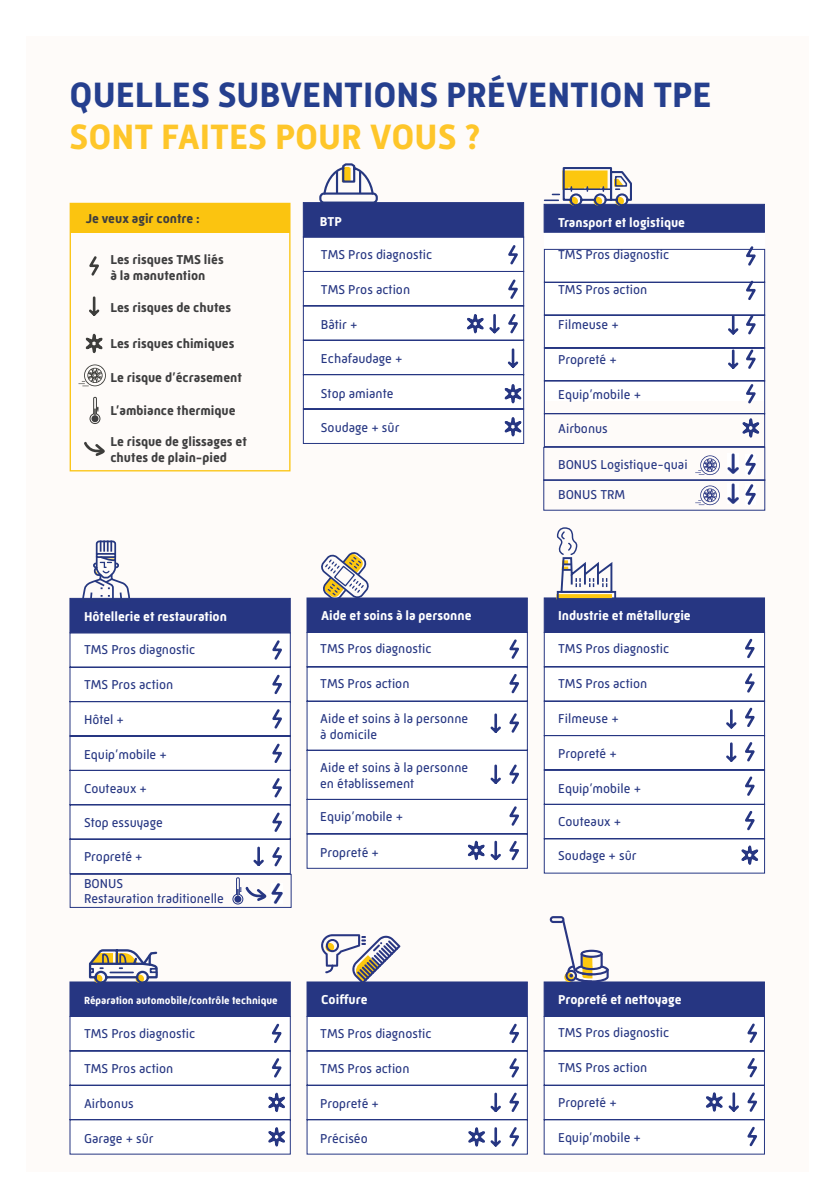
<style>
.page{position:relative;width:840px;height:1199px;background:#fff}
.page>*{position:absolute;margin:0;border:0;box-sizing:border-box;transform-origin:0 0}
.t1{font:700 36px "Mic 32 New";color:#253f8e}
.t2{font:700 36px "Mic 32 New";color:#fec62a}
.t3{font:13.2px "Mic 32 New";color:#263682}
.t4{font:700 13.2px/15.8px "Mic 32 New";color:#3e3e3f}
.t5{font:700 13.2px "Mic 32 New";color:#fff}
.t6{font:700 10.6px "Mic 32 New";color:#fff}
</style>
<div class="page">
<div style="left:26px;top:36px;width:782px;height:1135px;background:#fefbf9"></div>
<div style="left:307px;top:597px;width:220px;height:36px;background:#263682;border:1px solid #263682"></div>
<svg style="left:306px;top:632px;width:222px;height:237px"></svg>
<div style="left:70px;top:598px;width:221px;height:35px;background:#263682"></div>
<svg style="left:69px;top:632px;width:222px;height:242px"></svg>
<div style="left:303px;top:202px;width:221px;height:35px;background:#263682;border:1px solid #263682"></div>
<svg style="left:303px;top:236px;width:221px;height:208px"></svg>
<div style="left:544px;top:230px;width:220px;height:170px;background:#fff"></div>
<div style="left:544px;top:204px;width:221px;height:29px;background:#263682;border:1px solid #263682"></div>
<svg style="left:544px;top:249px;width:151px;height:198px"></svg>
<div style="left:544px;top:981px;width:221px;height:35px;background:#263682;border:1px solid #263682"></div>
<div style="left:70px;top:981px;width:221px;height:35px;background:#263682;border:1px solid #263682"></div>
<div style="left:307px;top:981px;width:221px;height:35px;background:#263682;border:1px solid #263682"></div>
<div style="left:544px;top:597px;width:221px;height:36px;background:#263682;border:1px solid #263682"></div>
<svg style="left:543px;top:632px;width:222px;height:242px"></svg>
<svg style="left:251px;top:638px;width:34px;height:233px"></svg>
<svg style="left:456px;top:243px;width:69px;height:201px"></svg>
<svg style="left:543px;top:1015px;width:222px;height:139px"></svg>
<svg style="left:69px;top:1015px;width:222px;height:140px"></svg>
<svg style="left:306px;top:1015px;width:222px;height:140px"></svg>
<svg style="left:723px;top:636px;width:43px;height:238px"></svg>
<svg style="left:318px;top:163px;width:61px;height:41px"></svg>
<svg style="left:543px;top:167px;width:90px;height:40px"></svg>
<svg style="left:321px;top:552px;width:50px;height:47px"></svg>
<svg style="left:550px;top:916px;width:59px;height:66px"></svg>
<svg style="left:87px;top:949px;width:72px;height:34px"></svg>
<svg style="left:321px;top:934px;width:79px;height:49px"></svg>
<svg style="left:556px;top:527px;width:61px;height:146px"></svg>
<svg style="left:81px;top:540px;width:50px;height:60px"></svg>
<svg style="left:457px;top:637px;width:65px;height:232px"></svg>
<svg style="left:78px;top:256px;width:28px;height:131px"></svg>
<svg style="left:695px;top:246px;width:71px;height:229px"></svg>
<svg style="left:695px;top:485px;width:25px;height:20px"></svg>
<div style="left:543px;top:447px;width:222px;height:34px;border:1px solid #263682"></div>
<div style="left:543px;top:479px;width:222px;height:32px;border:1px solid #263682"></div>
<div style="left:70px;top:874px;width:222px;height:34px;border:1px solid #263682"></div>
<img style="left:745px;top:454px;width:10px;height:20px">
<img style="left:745px;top:484px;width:10px;height:20px">
<img style="left:727px;top:454px;width:11px;height:19px">
<img style="left:727px;top:484px;width:11px;height:19px">
<svg style="left:89px;top:397px;width:11px;height:27px"></svg>
<img style="left:271px;top:883px;width:11px;height:20px">
<svg style="left:84px;top:441px;width:21px;height:15px"></svg>
<svg style="left:232px;top:877px;width:34px;height:27px"></svg>
<p class="t1" style="left:70px;top:74px;width:643px">QUELLES SUBVENTIONS PRÉVENTION TPE</p>
<p class="t2" style="left:70px;top:116px;width:412px">SONT FAITES POUR VOUS ?</p>
<p class="t4" style="left:86px;top:211px;width:116px">Je veux agir contre :</p>
<p class="t4" style="left:110px;top:251px;width:115px">Les risques TMS liés</p>
<p class="t4" style="left:110px;top:267px;width:96px">à la manutention</p>
<p class="t4" style="left:110px;top:299px;width:122px">Les risques de chutes</p>
<p class="t4" style="left:110px;top:335px;width:126px">Les risques chimiques</p>
<p class="t4" style="left:110px;top:369px;width:133px">Le risque d’écrasement</p>
<p class="t4" style="left:110px;top:403px;width:127px">L’ambiance thermique</p>
<p class="t4" style="left:110px;top:433px;width:138px">Le risque de glissages et chutes de plain-pied</p>
<p class="t5" style="left:320px;top:214px;width:23px">BTP</p>
<p class="t5" style="left:558px;top:214px;width:128px">Transport et logistique</p>
<p class="t3" style="left:321px;top:247px;width:113px">TMS Pros diagnostic</p>
<p class="t3" style="left:558px;top:247px;width:113px">TMS Pros diagnostic</p>
<p class="t3" style="left:321px;top:282px;width:91px">TMS Pros action</p>
<p class="t3" style="left:558px;top:282px;width:91px">TMS Pros action</p>
<p class="t3" style="left:321px;top:316px;width:38px">Bâtir +</p>
<p class="t3" style="left:558px;top:317px;width:62px">Filmeuse +</p>
<p class="t3" style="left:321px;top:351px;width:83px">Echafaudage +</p>
<p class="t3" style="left:558px;top:352px;width:60px">Propreté +</p>
<p class="t3" style="left:321px;top:386px;width:74px">Stop amiante</p>
<p class="t3" style="left:558px;top:387px;width:84px">Equip’mobile +</p>
<p class="t3" style="left:321px;top:420px;width:80px">Soudage + sûr</p>
<p class="t3" style="left:558px;top:420px;width:51px">Airbonus</p>
<p class="t3" style="left:558px;top:457px;width:131px">BONUS Logistique-quai</p>
<p class="t3" style="left:558px;top:487px;width:69px">BONUS TRM</p>
<p class="t5" style="left:321px;top:608px;width:152px">Aide et soins à la personne</p>
<p class="t5" style="left:558px;top:608px;width:134px">Industrie et métallurgie</p>
<p class="t5" style="left:84px;top:609px;width:144px">Hôtellerie et restauration</p>
<p class="t3" style="left:84px;top:642px;width:113px">TMS Pros diagnostic</p>
<p class="t3" style="left:558px;top:641px;width:113px">TMS Pros diagnostic</p>
<p class="t3" style="left:320px;top:641px;width:113px">TMS Pros diagnostic</p>
<p class="t3" style="left:320px;top:676px;width:91px">TMS Pros action</p>
<p class="t3" style="left:84px;top:677px;width:91px">TMS Pros action</p>
<p class="t3" style="left:558px;top:676px;width:91px">TMS Pros action</p>
<p class="t3" style="left:320px;top:711px;width:150px">Aide et soins à la personne</p>
<p class="t3" style="left:320px;top:726px;width:58px">à domicile</p>
<p class="t3" style="left:84px;top:712px;width:42px">Hôtel +</p>
<p class="t3" style="left:558px;top:711px;width:62px">Filmeuse +</p>
<p class="t3" style="left:84px;top:746px;width:84px">Equip’mobile +</p>
<p class="t3" style="left:558px;top:746px;width:60px">Propreté +</p>
<p class="t3" style="left:320px;top:760px;width:150px">Aide et soins à la personne</p>
<p class="t3" style="left:320px;top:776px;width:96px">en établissement</p>
<p class="t3" style="left:84px;top:781px;width:65px">Couteaux +</p>
<p class="t3" style="left:558px;top:780px;width:84px">Equip’mobile +</p>
<p class="t3" style="left:320px;top:809px;width:84px">Equip’mobile +</p>
<p class="t3" style="left:320px;top:844px;width:60px">Propreté +</p>
<p class="t3" style="left:84px;top:815px;width:80px">Stop essuyage</p>
<p class="t3" style="left:558px;top:814px;width:65px">Couteaux +</p>
<p class="t3" style="left:558px;top:848px;width:80px">Soudage + sûr</p>
<p class="t3" style="left:84px;top:849px;width:60px">Propreté +</p>
<p class="t3" style="left:84px;top:875px;width:41px">BONUS</p>
<p class="t3" style="left:84px;top:891px;width:141px">Restauration traditionelle</p>
<p class="t6" style="left:84px;top:994px;width:195px">Réparation automobile/contrôle technique</p>
<p class="t5" style="left:321px;top:992px;width:48px">Coiffure</p>
<p class="t5" style="left:558px;top:992px;width:125px">Propreté et nettoyage</p>
<p class="t3" style="left:84px;top:1026px;width:113px">TMS Pros diagnostic</p>
<p class="t3" style="left:320px;top:1026px;width:113px">TMS Pros diagnostic</p>
<p class="t3" style="left:558px;top:1025px;width:113px">TMS Pros diagnostic</p>
<p class="t3" style="left:84px;top:1061px;width:91px">TMS Pros action</p>
<p class="t3" style="left:320px;top:1061px;width:91px">TMS Pros action</p>
<p class="t3" style="left:558px;top:1060px;width:91px">TMS Pros action</p>
<p class="t3" style="left:84px;top:1095px;width:51px">Airbonus</p>
<p class="t3" style="left:320px;top:1095px;width:60px">Propreté +</p>
<p class="t3" style="left:558px;top:1094px;width:60px">Propreté +</p>
<p class="t3" style="left:84px;top:1130px;width:71px">Garage + sûr</p>
<p class="t3" style="left:320px;top:1130px;width:49px">Préciséo</p>
<p class="t3" style="left:558px;top:1129px;width:84px">Equip’mobile +</p>
</div>
